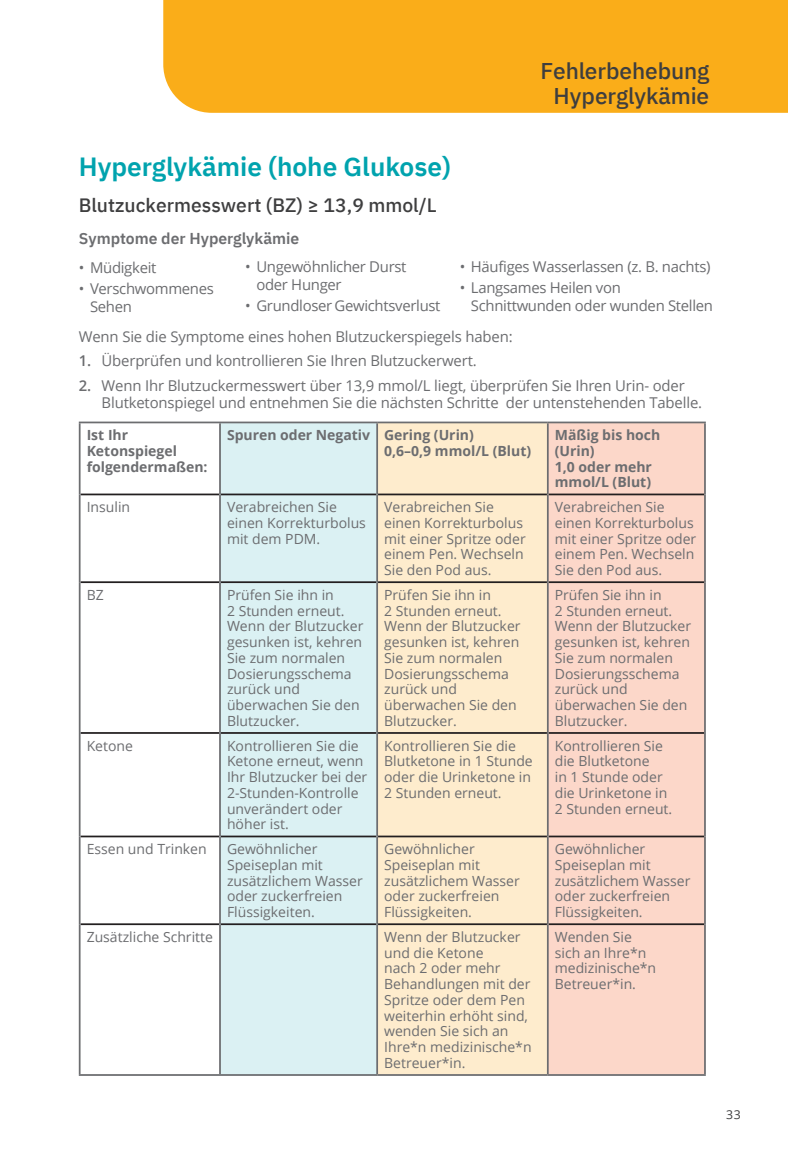
<style>
.page{position:relative;width:788px;height:1166px;background:#fff}
.page>*{position:absolute;margin:0;border:0;box-sizing:border-box;transform-origin:0 0}
.Headline{font:600 26.25px "IBM Plex Sans";color:#00a3ae}
.Header_Small_Right{font:500 22.75px/25.4px "IBM Plex Sans";letter-spacing:-.005em;color:#3e3e3f;text-align:center}
.Subhead{font:500 19.25px "IBM Plex Sans";color:#3e3e3f}
.Steps_Subhead_Black{font:600 15.75px "IBM Plex Sans";color:#6c6d70}
.Body_Copy{font:14.88px/17.8px "Open Sans";letter-spacing:-.01em;color:#6c6d70}
.Body_Copy-2{font:14px/15.8px "Open Sans";color:#6c6d70}
.Body_Copy-3{font:700 14px/15.8px "Open Sans";color:#6c6d70}
.t1{font:12.25px "Open Sans";color:#3e3e3f}
.s1{font-weight:600}
</style>
<div class="page">
<div style="left:163px;top:0;width:625px;height:113px;background:#faad19"></div>
<div style="left:221px;top:423px;width:155px;height:651px;background:#dbf1f3"></div>
<div style="left:378px;top:423px;width:169px;height:651px;background:#feeccd"></div>
<svg style="left:548px;top:423px;width:156px;height:651px;background:#f3d1c3"></svg>
<hr style="left:80px;top:493px;width:139px;height:2px;background:#231f20">
<hr style="left:221px;top:493px;width:155px;height:2px;background:#231f20">
<hr style="left:378px;top:493px;width:169px;height:2px;background:#231f20">
<hr style="left:548px;top:493px;width:156px;height:2px;background:#231f20">
<hr style="left:80px;top:581px;width:139px;height:2px;background:#231f20">
<hr style="left:221px;top:581px;width:155px;height:2px;background:#231f20">
<hr style="left:378px;top:581px;width:169px;height:2px;background:#231f20">
<hr style="left:548px;top:581px;width:156px;height:2px;background:#231f20">
<hr style="left:80px;top:732px;width:139px;height:2px;background:#231f20">
<hr style="left:221px;top:732px;width:155px;height:2px;background:#231f20">
<hr style="left:378px;top:732px;width:169px;height:2px;background:#231f20">
<hr style="left:548px;top:732px;width:156px;height:2px;background:#231f20">
<hr style="left:80px;top:835px;width:139px;height:2px;background:#231f20">
<hr style="left:221px;top:835px;width:155px;height:2px;background:#231f20">
<hr style="left:378px;top:835px;width:169px;height:2px;background:#231f20">
<hr style="left:548px;top:835px;width:156px;height:2px;background:#231f20">
<hr style="left:80px;top:923px;width:139px;height:2px;background:#231f20">
<hr style="left:221px;top:923px;width:155px;height:2px;background:#231f20">
<hr style="left:378px;top:923px;width:169px;height:2px;background:#231f20">
<hr style="left:548px;top:923px;width:156px;height:2px;background:#231f20">
<hr style="left:79px;top:421px;width:141px;height:2px;background:#6c6d70">
<hr style="left:79px;top:423px;width:1px;height:71px;background:#6c6d70">
<hr style="left:220px;top:421px;width:157px;height:2px;background:#6c6d70">
<hr style="left:219px;top:423px;width:2px;height:71px;background:#6c6d70">
<hr style="left:377px;top:421px;width:170px;height:2px;background:#6c6d70">
<hr style="left:376px;top:423px;width:2px;height:71px;background:#6c6d70">
<hr style="left:547px;top:421px;width:158px;height:2px;background:#6c6d70">
<hr style="left:547px;top:423px;width:1px;height:71px;background:#6c6d70">
<hr style="left:704px;top:423px;width:1px;height:71px;background:#6c6d70">
<hr style="left:79px;top:494px;width:1px;height:88px;background:#6c6d70">
<hr style="left:219px;top:494px;width:2px;height:88px;background:#6c6d70">
<hr style="left:376px;top:494px;width:2px;height:88px;background:#6c6d70">
<hr style="left:547px;top:494px;width:1px;height:88px;background:#6c6d70">
<hr style="left:704px;top:494px;width:1px;height:88px;background:#6c6d70">
<hr style="left:79px;top:582px;width:1px;height:151px;background:#6c6d70">
<hr style="left:219px;top:582px;width:2px;height:151px;background:#6c6d70">
<hr style="left:376px;top:582px;width:2px;height:151px;background:#6c6d70">
<hr style="left:547px;top:582px;width:1px;height:151px;background:#6c6d70">
<hr style="left:704px;top:582px;width:1px;height:151px;background:#6c6d70">
<hr style="left:79px;top:733px;width:1px;height:103px;background:#6c6d70">
<hr style="left:219px;top:733px;width:2px;height:103px;background:#6c6d70">
<hr style="left:376px;top:733px;width:2px;height:103px;background:#6c6d70">
<hr style="left:547px;top:733px;width:1px;height:103px;background:#6c6d70">
<hr style="left:704px;top:733px;width:1px;height:103px;background:#6c6d70">
<hr style="left:79px;top:836px;width:1px;height:88px;background:#6c6d70">
<hr style="left:219px;top:836px;width:2px;height:88px;background:#6c6d70">
<hr style="left:376px;top:836px;width:2px;height:88px;background:#6c6d70">
<hr style="left:547px;top:836px;width:1px;height:88px;background:#6c6d70">
<hr style="left:704px;top:836px;width:1px;height:88px;background:#6c6d70">
<hr style="left:79px;top:924px;width:1px;height:150px;background:#6c6d70">
<hr style="left:219px;top:924px;width:2px;height:150px;background:#6c6d70">
<hr style="left:376px;top:924px;width:2px;height:150px;background:#6c6d70">
<hr style="left:547px;top:924px;width:1px;height:150px;background:#6c6d70">
<hr style="left:704px;top:924px;width:1px;height:150px;background:#6c6d70">
<hr style="left:79px;top:1074px;width:141px;height:1px;background:#6c6d70">
<hr style="left:220px;top:1074px;width:157px;height:1px;background:#6c6d70">
<hr style="left:377px;top:1074px;width:170px;height:1px;background:#6c6d70">
<hr style="left:547px;top:1074px;width:158px;height:1px;background:#6c6d70">
<p class="Header_Small_Right" style="left:540px;top:56px;width:170px">Fehlerbehebung<br>Hyperglykämie</p>
<p class="Headline" style="left:79px;top:146px;width:373px">Hyperglykämie (hohe Glukose)</p>
<p class="Subhead" style="left:79px;top:190px;width:359px">Blutzuckermesswert (BZ) ≥ 13,9 mmol/L</p>
<p class="Steps_Subhead_Black" style="left:79px;top:226px;width:222px">Symptome der Hyperglykämie</p>
<p class="Body_Copy" style="left:256px;top:258px;width:152px;text-indent:-11px">• Ungewöhnlicher Durst oder Hunger</p>
<p class="Body_Copy" style="left:245px;top:296px;width:197px">• Grundloser Gewichtsverlust</p>
<p class="Body_Copy" style="left:459px;top:258px;width:252px">• Häufiges Wasserlassen (z. B. nachts)</p>
<p class="Body_Copy" style="left:471px;top:279px;width:244px;text-indent:-11px">• Langsames Heilen von<br>Schnittwunden oder wunden Stellen</p>
<p class="Body_Copy" style="left:79px;top:327px;width:435px">Wenn Sie die Symptome eines hohen Blutzuckerspiegels haben:</p>
<p class="Body_Copy" style="left:79px;top:351px;width:399px"><span class="s1">1.</span> Überprüfen und kontrollieren Sie Ihren Blutzuckerwert.</p>
<p class="Body_Copy" style="left:102px;top:376px;width:602px;text-indent:-23px"><span class="s1">2.</span> Wenn Ihr Blutzuckermesswert über 13,9 mmol/L liegt, überprüfen Sie Ihren Urin- oder<br>Blutketonspiegel und entnehmen Sie die nächsten Schritte der untenstehenden Tabelle.</p>
<p class="Body_Copy" style="left:79px;top:258px;width:79px">• Müdigkeit</p>
<p class="Body_Copy" style="left:90px;top:279px;width:125px;text-indent:-11px">• Verschwommenes<br>Sehen</p>
<p class="Body_Copy-3" style="left:87px;top:427px;width:122px">Ist Ihr<br>Ketonspiegel folgendermaßen:</p>
<p class="Body_Copy-3" style="left:227px;top:427px;width:145px">Spuren oder Negativ</p>
<p class="Body_Copy-3" style="left:384px;top:427px;width:91px">Gering (Urin)</p>
<p class="Body_Copy-3" style="left:384px;top:442px;width:148px">0,6–0,9 mmol/L (Blut)</p>
<p class="Body_Copy-3" style="left:554px;top:427px;width:107px">Mäßig bis hoch (Urin)</p>
<p class="Body_Copy-3" style="left:554px;top:458px;width:99px">1,0 oder mehr mmol/L (Blut)</p>
<p class="Body_Copy-2" style="left:87px;top:499px;width:45px">Insulin</p>
<p class="Body_Copy-2" style="left:227px;top:499px;width:140px">Verabreichen Sie einen Korrekturbolus mit dem PDM.</p>
<p class="Body_Copy-2" style="left:384px;top:499px;width:143px">Verabreichen Sie einen Korrekturbolus mit einer Spritze oder einem Pen. Wechseln<br>Sie den Pod aus.</p>
<p class="Body_Copy-2" style="left:554px;top:499px;width:143px">Verabreichen Sie einen Korrekturbolus mit einer Spritze oder einem Pen. Wechseln<br>Sie den Pod aus.</p>
<p class="Body_Copy-2" style="left:87px;top:586px;width:19px">BZ</p>
<p class="Body_Copy-2" style="left:227px;top:586px;width:119px">Prüfen Sie ihn in<br>2 Stunden erneut.</p>
<p class="Body_Copy-2" style="left:227px;top:618px;width:138px">Wenn der Blutzucker gesunken ist, kehren<br>Sie zum normalen<br>Dosierungsschema zurück und überwachen Sie den<br>Blutzucker.</p>
<p class="Body_Copy-2" style="left:384px;top:586px;width:119px">Prüfen Sie ihn in<br>2 Stunden erneut.</p>
<p class="Body_Copy-2" style="left:384px;top:618px;width:138px">Wenn der Blutzucker gesunken ist, kehren<br>Sie zum normalen<br>Dosierungsschema zurück und überwachen Sie den<br>Blutzucker.</p>
<p class="Body_Copy-2" style="left:554px;top:586px;width:119px">Prüfen Sie ihn in<br>2 Stunden erneut.</p>
<p class="Body_Copy-2" style="left:554px;top:618px;width:138px">Wenn der Blutzucker gesunken ist, kehren<br>Sie zum normalen<br>Dosierungsschema zurück und überwachen Sie den<br>Blutzucker.</p>
<p class="Body_Copy-2" style="left:87px;top:737px;width:48px">Ketone</p>
<p class="Body_Copy-2" style="left:227px;top:737px;width:142px">Kontrollieren Sie die<br>Ketone erneut, wenn<br>Ihr Blutzucker bei der<br>2-Stunden-Kontrolle unverändert oder höher ist.</p>
<p class="Body_Copy-2" style="left:384px;top:737px;width:150px">Kontrollieren Sie die<br>Blutketone in 1 Stunde oder die Urinketone in<br>2 Stunden erneut.</p>
<p class="Body_Copy-2" style="left:554px;top:737px;width:119px">Kontrollieren Sie die Blutketone<br>in 1 Stunde oder die Urinketone in<br>2 Stunden erneut.</p>
<p class="Body_Copy-2" style="left:87px;top:841px;width:122px">Essen und Trinken</p>
<p class="Body_Copy-2" style="left:227px;top:841px;width:137px">Gewöhnlicher<br>Speiseplan mit zusätzlichem Wasser oder zuckerfreien<br>Flüssigkeiten.</p>
<p class="Body_Copy-2" style="left:384px;top:841px;width:137px">Gewöhnlicher<br>Speiseplan mit zusätzlichem Wasser oder zuckerfreien<br>Flüssigkeiten.</p>
<p class="Body_Copy-2" style="left:554px;top:841px;width:137px">Gewöhnlicher<br>Speiseplan mit zusätzlichem Wasser oder zuckerfreien<br>Flüssigkeiten.</p>
<p class="Body_Copy-2" style="left:87px;top:928px;width:128px">Zusätzliche Schritte</p>
<p class="Body_Copy-2" style="left:384px;top:928px;width:149px">Wenn der Blutzucker und die Ketone<br>nach 2 oder mehr<br>Behandlungen mit der<br>Spritze oder dem Pen weiterhin erhöht sind, wenden Sie sich an<br>Ihre*n medizinische*n<br>Betreuer*in.</p>
<p class="Body_Copy-2" style="left:554px;top:928px;width:103px">Wenden Sie sich an Ihre*n medizinische*n<br>Betreuer*in.</p>
<p class="t1" style="left:726px;top:1105px;width:16px">33</p>
</div>
